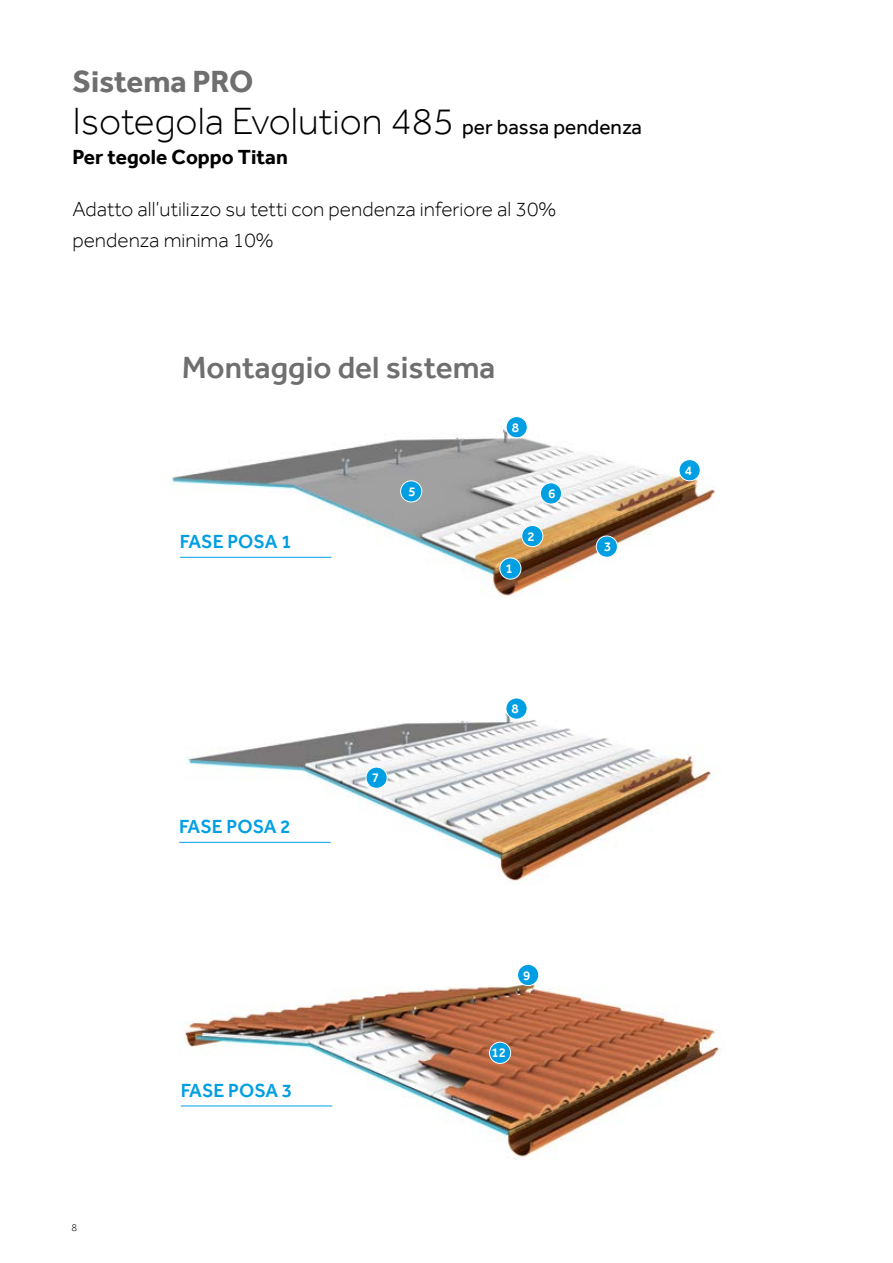
<style>
.page{position:relative;width:893px;height:1263px;background:#fff}
.page>*{position:absolute;margin:0;border:0;box-sizing:border-box;transform-origin:0 0}
.t1{font:300 39px "Effra";color:#000}
.t2{font:500 31.5px "Effra";color:#706f6f}
.t3{font:700 31.5px "Effra";color:#706f6f}
.t4{font:300 21px/31.2px "Effra";color:#000}
.t5{font:700 21px "Effra";color:#000}
.t6{font:500 19.5px "Effra";color:#009fe3}
.t7{font:500 13.5px "Effra";color:#fff}
.t8{font:300 10.5px "Effra";color:#000}
.s1{font-weight:400;font-size:21px}
</style>
<div class="page">
<img style="left:180px;top:978px;width:542px;height:181px">
<img style="left:179px;top:698px;width:539px;height:184px">
<img style="left:170px;top:428px;width:545px;height:169px">
<hr style="left:181px;top:1105px;width:151px;height:1px;background:#009fe3">
<hr style="left:180px;top:557px;width:151px;height:1px;background:#009fe3">
<hr style="left:179px;top:842px;width:152px;height:1px;background:#009fe3">
<div style="left:596px;top:536px;width:21px;height:21px;background:#009fe3;border-radius:50%"></div>
<div style="left:596px;top:536px;width:22px;height:22px;border:1px solid #fff;border-radius:50%"></div>
<div style="left:522px;top:525px;width:21px;height:22px;background:#009fe3;border-radius:50%"></div>
<div style="left:521px;top:525px;width:22px;height:22px;border:1px solid #fff;border-radius:50%"></div>
<div style="left:500px;top:558px;width:21px;height:21px;background:#009fe3;border-radius:50%"></div>
<div style="left:499px;top:558px;width:22px;height:21px;border:1px solid #fff;border-radius:50%"></div>
<div style="left:540px;top:483px;width:22px;height:21px;background:#009fe3;border-radius:50%"></div>
<div style="left:540px;top:482px;width:22px;height:22px;border:1px solid #fff;border-radius:50%"></div>
<div style="left:401px;top:481px;width:21px;height:21px;background:#009fe3;border-radius:50%"></div>
<div style="left:400px;top:480px;width:22px;height:22px;border:1px solid #fff;border-radius:50%"></div>
<div style="left:679px;top:460px;width:21px;height:21px;background:#009fe3;border-radius:50%"></div>
<div style="left:679px;top:459px;width:22px;height:22px;border:1px solid #fff;border-radius:50%"></div>
<div style="left:506px;top:698px;width:21px;height:21px;background:#009fe3;border-radius:50%"></div>
<div style="left:506px;top:698px;width:21px;height:21px;border:1px solid #fff;border-radius:50%"></div>
<div style="left:366px;top:767px;width:21px;height:21px;background:#009fe3;border-radius:50%"></div>
<div style="left:366px;top:767px;width:22px;height:22px;border:1px solid #fff;border-radius:50%"></div>
<div style="left:518px;top:964px;width:21px;height:21px;background:#009fe3;border-radius:50%"></div>
<div style="left:517px;top:964px;width:22px;height:22px;border:1px solid #fff;border-radius:50%"></div>
<div style="left:506px;top:417px;width:21px;height:21px;background:#009fe3;border-radius:50%"></div>
<div style="left:506px;top:416px;width:22px;height:22px;border:1px solid #fff;border-radius:50%"></div>
<div style="left:489px;top:1042px;width:22px;height:21px;background:#009fe3;border-radius:50%"></div>
<div style="left:489px;top:1042px;width:22px;height:22px;border:1px solid #fff;border-radius:50%"></div>
<h2 class="t3" style="left:72px;top:63px;width:182px">Sistema PRO</h2>
<h1 class="t1" style="left:72px;top:97px;width:571px">Isotegola Evolution 485 <span class="s1">per bassa pendenza</span></h1>
<p class="t5" style="left:72px;top:144px;width:217px">Per tegole Coppo Titan</p>
<p class="t4" style="left:72px;top:193px;width:485px">Adatto all’utilizzo su tetti con pendenza inferiore al 30% pendenza minima 10%</p>
<h2 class="t2" style="left:182px;top:349px;width:315px">Montaggio del sistema</h2>
<p class="t7" style="left:512px;top:419px;width:9px">8</p>
<p class="t6" style="left:180px;top:530px;width:113px">FASE POSA 1</p>
<p class="t7" style="left:408px;top:483px;width:9px">5</p>
<p class="t7" style="left:548px;top:485px;width:9px">6</p>
<p class="t7" style="left:505px;top:560px;width:9px">1</p>
<p class="t7" style="left:527px;top:528px;width:9px">2</p>
<p class="t7" style="left:604px;top:539px;width:9px">3</p>
<p class="t7" style="left:685px;top:462px;width:9px">4</p>
<p class="t6" style="left:179px;top:815px;width:113px">FASE POSA 2</p>
<p class="t7" style="left:372px;top:770px;width:9px">7</p>
<p class="t7" style="left:512px;top:700px;width:9px">8</p>
<p class="t8" style="left:71px;top:1221px;width:7px">8</p>
<p class="t6" style="left:181px;top:1079px;width:113px">FASE POSA 3</p>
<p class="t7" style="left:523px;top:967px;width:9px">9</p>
<p class="t7" style="left:491px;top:1045px;width:16px">12</p>
</div>
